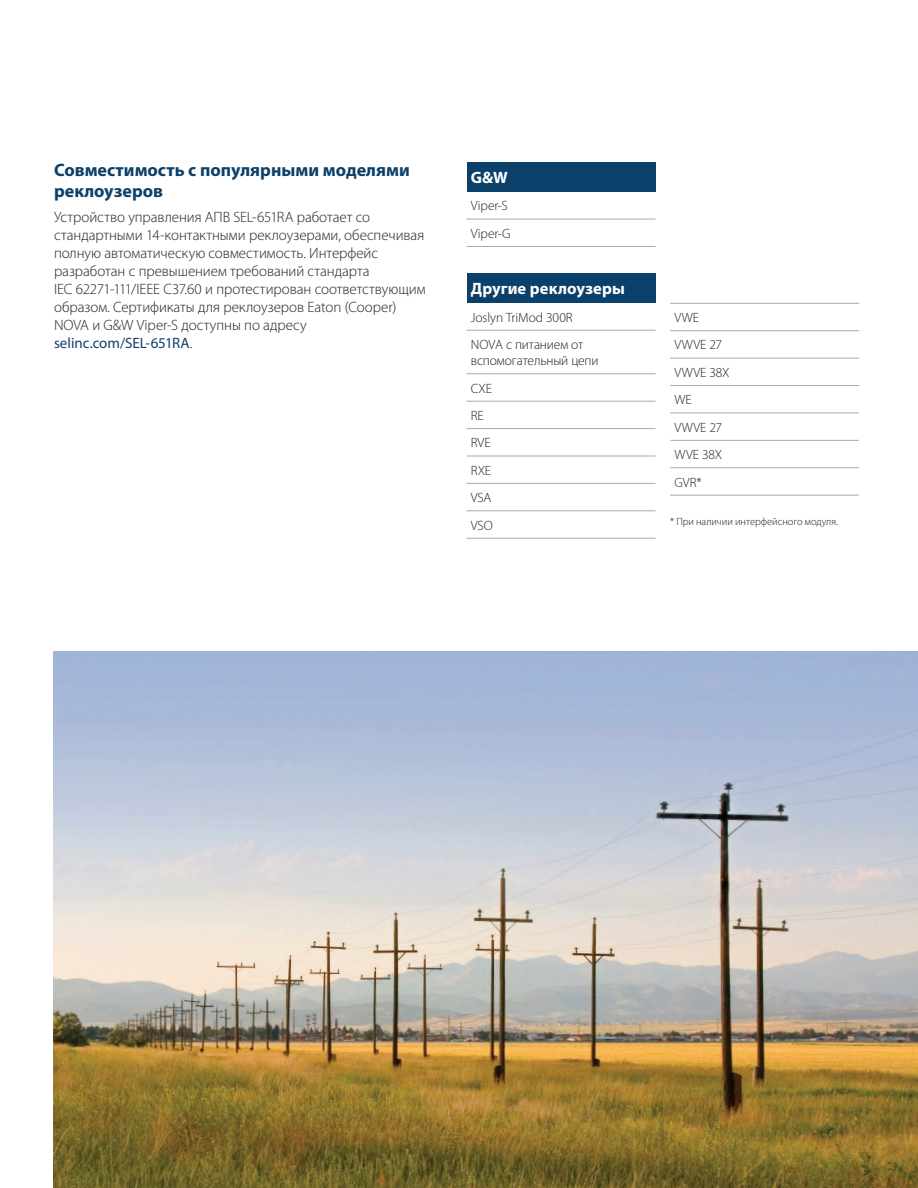
<style>
.page{position:relative;width:918px;height:1188px;background:#fff}
.page>*{position:absolute;margin:0;border:0;box-sizing:border-box;transform-origin:0 0}
.t1{font:700 18px/21.6px "Myriad Pro";color:#0b406a}
.t2{font:700 16.5px "Myriad Pro";letter-spacing:.005em;color:#fff}
.t3{font:300 15px/18px "Myriad Pro";color:#231f20}
.t4{font:300 13.5px/27.5px "Myriad Pro";letter-spacing:-.005em;color:#231f20}
.t5{font:300 10.5px "Myriad Pro";letter-spacing:-.005em;color:#231f20}
.s1{font-weight:400;color:#163d6f}
</style>
<div class="page">
<div style="left:467px;top:273px;width:189px;height:30px;background:#0b406a"></div>
<hr style="left:467px;top:330px;width:189px;height:1px;background:#a8a9ad">
<hr style="left:467px;top:373px;width:189px;height:1px;background:#a8a9ad">
<hr style="left:467px;top:401px;width:189px;height:1px;background:#a8a9ad">
<hr style="left:467px;top:428px;width:189px;height:1px;background:#a8a9ad">
<hr style="left:467px;top:456px;width:189px;height:1px;background:#a8a9ad">
<hr style="left:467px;top:483px;width:189px;height:1px;background:#a8a9ad">
<hr style="left:467px;top:510px;width:189px;height:1px;background:#a8a9ad">
<hr style="left:467px;top:538px;width:189px;height:1px;background:#a8a9ad">
<div style="left:467px;top:162px;width:189px;height:30px;background:#0b406a"></div>
<hr style="left:467px;top:219px;width:189px;height:1px;background:#a8a9ad">
<hr style="left:467px;top:246px;width:189px;height:1px;background:#a8a9ad">
<hr style="left:670px;top:303px;width:189px;height:1px;background:#a8a9ad">
<hr style="left:670px;top:330px;width:189px;height:1px;background:#a8a9ad">
<hr style="left:670px;top:358px;width:189px;height:1px;background:#a8a9ad">
<hr style="left:670px;top:385px;width:189px;height:1px;background:#a8a9ad">
<hr style="left:670px;top:413px;width:189px;height:1px;background:#a8a9ad">
<hr style="left:670px;top:440px;width:189px;height:1px;background:#a8a9ad">
<hr style="left:670px;top:467px;width:189px;height:1px;background:#a8a9ad">
<hr style="left:670px;top:495px;width:189px;height:1px;background:#a8a9ad">
<img style="left:54px;top:651px;width:864px;height:537px">
<p class="t1" style="left:54px;top:158px;width:357px">Совместимость с популярными моделями реклоузеров</p>
<p class="t3" style="left:54px;top:208px;width:373px">Устройство управления АПВ SEL-651RA работает со стандартными 14-контактными реклоузерами, обеспечивая полную автоматическую совместимость. Интерфейс разработан с превышением требований стандарта<br>IEC 62271-111/IEEE C37.60 и протестирован соответствующим образом. Сертификаты для реклоузеров Eaton (Cooper)<br>NOVA и G&amp;W Viper-S доступны по адресу <span class="s1">selinc.com/SEL-651RA</span>.</p>
<p class="t2" style="left:471px;top:167px;width:38px">G&amp;W</p>
<p class="t4" style="left:471px;top:192px;width:41px">Viper-S<br>Viper-G</p>
<p class="t2" style="left:471px;top:278px;width:155px">Другие реклоузеры</p>
<p class="t4" style="left:471px;top:304px;width:114px">Joslyn TriMod 300R<br>NOVA с питанием от</p>
<p class="t4" style="left:471px;top:347px;width:129px">вспомогательный цепи<br>CXE<br>RE<br>RVE<br>RXE<br>VSA<br>VSO</p>
<p class="t4" style="left:674px;top:304px;width:57px">VWE<br>VWVE 27<br>VWVE 38X<br>WE<br>VWVE 27<br>WVE 38X<br>GVR*</p>
<p class="t5" style="left:670px;top:516px;width:169px">* При наличии интерфейсного модуля.</p>
</div>
